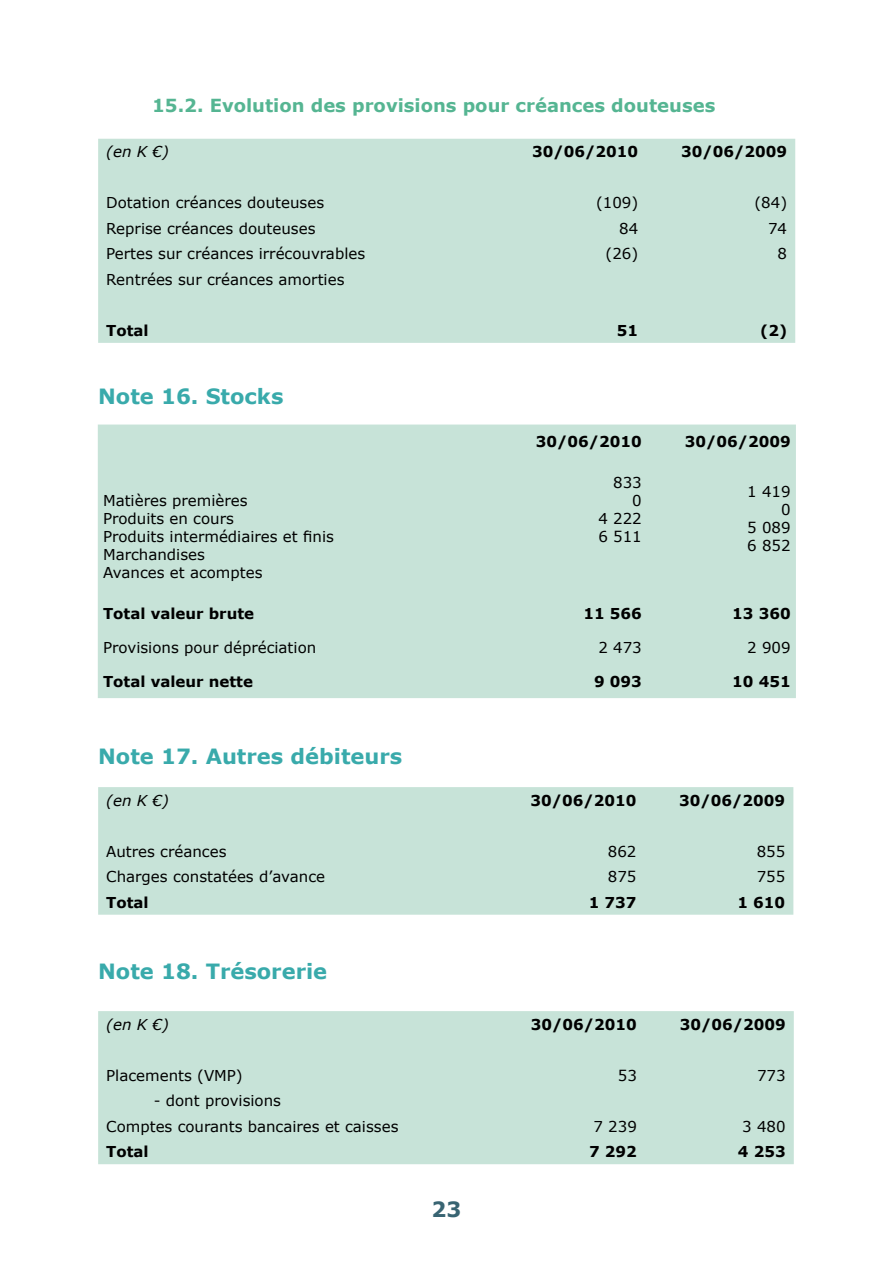
<style>
.page{position:relative;width:893px;height:1263px;background:#fff}
.page>*{position:absolute;margin:0;border:0;box-sizing:border-box;transform-origin:0 0}
.t1{font:700 21px "Verdana";color:#39aaab}
.t2{font:700 21px "Verdana";color:#386472}
.t3{font:700 18px "Verdana";color:#55b592}
.t4{font:15px/18px "Verdana";color:#000}
.t5{font:700 15px "Verdana";color:#000}
.t6{font:italic 15px "Verdana";color:#000}
</style>
<div class="page">
<div style="left:98px;top:139px;width:697px;height:204px;background:#c7e3d8"></div>
<div style="left:98px;top:424px;width:698px;height:274px;background:#c7e3d8"></div>
<div style="left:98px;top:787px;width:695px;height:128px;background:#c7e3d8"></div>
<div style="left:98px;top:1011px;width:696px;height:153px;background:#c7e3d8"></div>
<p class="t3" style="left:152px;top:93px;width:565px">15.2. Evolution des provisions pour créances douteuses</p>
<p class="t6" style="left:106px;top:142px;width:64px">(en K €)</p>
<p class="t5" style="left:532px;top:142px;width:107px">30/06/2010</p>
<p class="t5" style="left:681px;top:142px;width:107px">30/06/2009</p>
<p class="t4" style="left:106px;top:194px;width:219px">Dotation créances douteuses</p>
<p class="t4" style="left:596px;top:194px;width:44px">(109)</p>
<p class="t4" style="left:754px;top:194px;width:34px">(84)</p>
<p class="t4" style="left:106px;top:220px;width:211px">Reprise créances douteuses</p>
<p class="t4" style="left:619px;top:220px;width:21px">84</p>
<p class="t4" style="left:768px;top:220px;width:21px">74</p>
<p class="t4" style="left:106px;top:245px;width:260px">Pertes sur créances irrécouvrables</p>
<p class="t4" style="left:606px;top:245px;width:34px">(26)</p>
<p class="t4" style="left:778px;top:245px;width:11px">8</p>
<p class="t4" style="left:106px;top:271px;width:240px">Rentrées sur créances amorties</p>
<p class="t5" style="left:106px;top:321px;width:44px">Total</p>
<p class="t5" style="left:617px;top:321px;width:23px">51</p>
<p class="t5" style="left:760px;top:321px;width:28px">(2)</p>
<h1 class="t1" style="left:98px;top:383px;width:187px">Note 16. Stocks</h1>
<p class="t4" style="left:103px;top:492px;width:232px">Matières premières<br>Produits en cours<br>Produits intermédiaires et finis<br>Marchandises<br>Avances et acomptes</p>
<p class="t5" style="left:536px;top:432px;width:107px">30/06/2010</p>
<p class="t5" style="left:685px;top:432px;width:107px">30/06/2009</p>
<p class="t4" style="left:598px;top:474px;width:45px;text-align:right">833<br>0<br>4 222<br>6 511</p>
<p class="t4" style="left:747px;top:483px;width:45px;text-align:right">1 419<br>0<br>5 089<br>6 852</p>
<p class="t5" style="left:103px;top:604px;width:153px">Total valeur brute</p>
<p class="t5" style="left:583px;top:604px;width:60px">11 566</p>
<p class="t5" style="left:732px;top:604px;width:60px">13 360</p>
<p class="t4" style="left:103px;top:639px;width:215px">Provisions pour dépréciation</p>
<p class="t4" style="left:598px;top:639px;width:45px">2 473</p>
<p class="t4" style="left:747px;top:639px;width:45px">2 909</p>
<p class="t5" style="left:103px;top:672px;width:152px">Total valeur nette</p>
<p class="t5" style="left:594px;top:672px;width:49px">9 093</p>
<p class="t5" style="left:732px;top:672px;width:60px">10 451</p>
<h1 class="t1" style="left:98px;top:742px;width:306px">Note 17. Autres débiteurs</h1>
<p class="t6" style="left:106px;top:791px;width:64px">(en K €)</p>
<p class="t5" style="left:530px;top:790px;width:107px">30/06/2010</p>
<p class="t5" style="left:679px;top:790px;width:107px">30/06/2009</p>
<p class="t4" style="left:106px;top:842px;width:122px">Autres créances</p>
<p class="t4" style="left:608px;top:842px;width:30px">862</p>
<p class="t4" style="left:757px;top:842px;width:30px">855</p>
<p class="t4" style="left:106px;top:868px;width:220px">Charges constatées d’avance</p>
<p class="t4" style="left:608px;top:868px;width:30px">875</p>
<p class="t4" style="left:757px;top:868px;width:30px">755</p>
<p class="t5" style="left:106px;top:892px;width:44px">Total</p>
<p class="t5" style="left:589px;top:892px;width:49px">1 737</p>
<p class="t5" style="left:737px;top:892px;width:49px">1 610</p>
<h1 class="t1" style="left:98px;top:958px;width:231px">Note 18. Trésorerie</h1>
<p class="t6" style="left:106px;top:1014px;width:64px">(en K €)</p>
<p class="t5" style="left:531px;top:1014px;width:107px">30/06/2010</p>
<p class="t5" style="left:680px;top:1014px;width:107px">30/06/2009</p>
<p class="t4" style="left:106px;top:1066px;width:138px">Placements (VMP)</p>
<p class="t4" style="left:618px;top:1066px;width:21px">53</p>
<p class="t4" style="left:757px;top:1066px;width:30px">773</p>
<p class="t4" style="left:106px;top:1088px;width:294px;line-height:25.5px;text-indent:48px">- dont provisions<br>Comptes courants bancaires et caisses</p>
<p class="t4" style="left:593px;top:1117px;width:45px">7 239</p>
<p class="t4" style="left:742px;top:1117px;width:45px">3 480</p>
<p class="t5" style="left:106px;top:1142px;width:44px">Total</p>
<p class="t5" style="left:589px;top:1142px;width:49px">7 292</p>
<p class="t5" style="left:738px;top:1142px;width:49px">4 253</p>
<h1 class="t2" style="left:432px;top:1195px;width:31px">23</h1>
</div>
